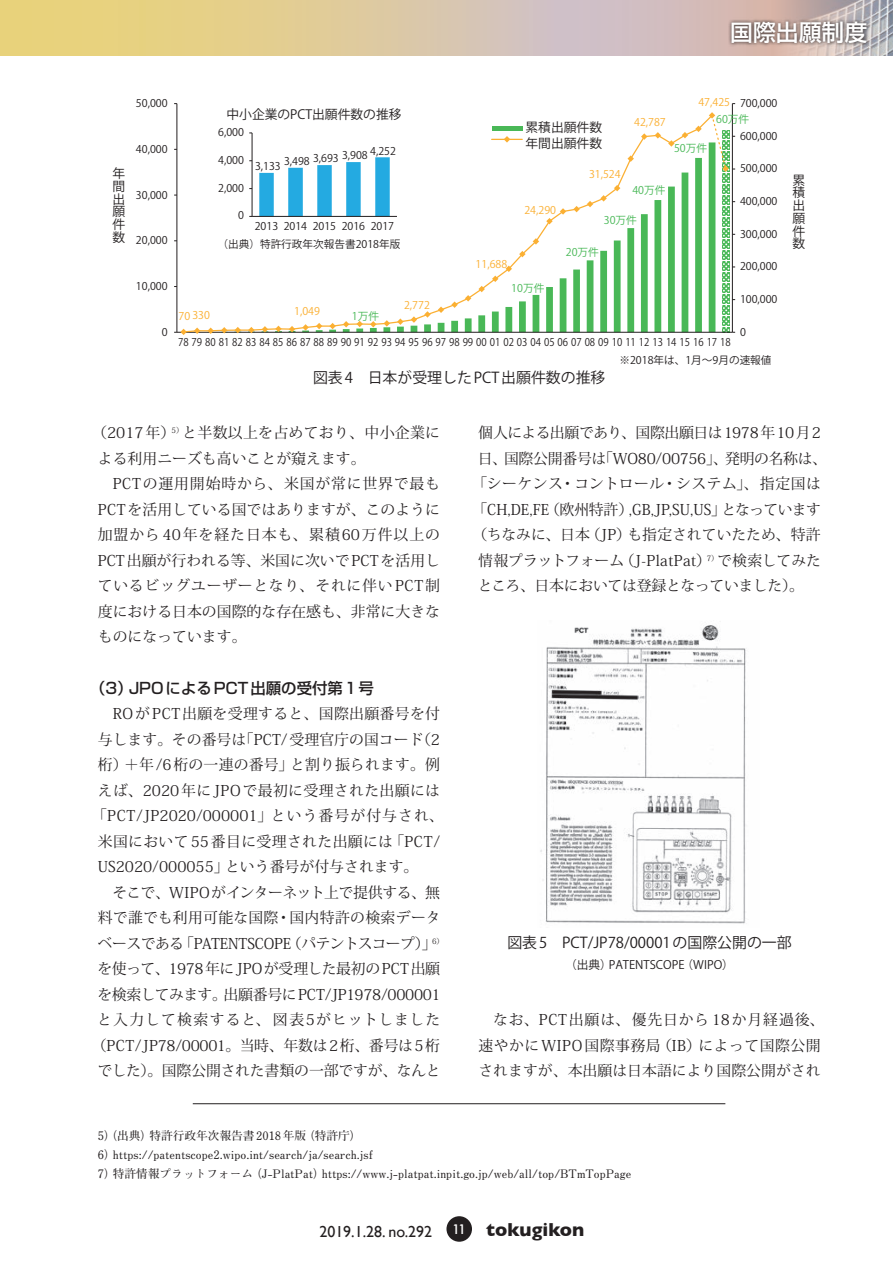
<style>
.page{position:relative;width:893px;height:1263px;background:#fff}
.page>*{position:absolute;margin:0;border:0;box-sizing:border-box;transform-origin:0 0}
.t1{font:500 22.8px "Shin Go Pro";color:#fff}
.t2{font:700 19.2px "Gill Sans";color:#231f20}
.t3{font:15.9px "Gill Sans";color:#231f20}
.t4{font:500 15.45px "Shin Go Pro";color:#231f20}
.t5{font:14.85px/25.5px "Koz Min Pro";color:#231f20}
.t6{font:14.85px/25.5px "Koz Min Pro";letter-spacing:.03em;color:#231f20}
.t7{font:14.85px "Koz Min Pro";letter-spacing:-.025em;color:#231f20}
.t8{font:14.85px "Koz Min Pro";letter-spacing:.02em;color:#231f20}
.t9{font:14.85px "Koz Go Pro";color:#231f20}
.t10{font:14.85px "Koz Min Pro";letter-spacing:-.035em;color:#231f20}
.t11{font:14.85px "Koz Min Pro";letter-spacing:-.02em;color:#231f20}
.t12{font:14.85px "Koz Min Pro";letter-spacing:.04em;color:#231f20}
.t13{font:14.85px "Koz Min Pro";letter-spacing:.025em;color:#231f20}
.t14{font:14.85px "Koz Min Pro";letter-spacing:-.03em;color:#231f20}
.t15{font:14.85px "Koz Min Pro";letter-spacing:.07em;color:#231f20}
.t16{font:12.75px/12.8px "Koz Go Pro";color:#231f20;text-align:justify}
.t17{font:700 11.7px/19.4px "Futo Min A101 Pro";color:#231f20}
.t18{font:11.7px "Koz Go Pro";color:#231f20}
.t19{font:10.65px/18px "Koz Go Pro";color:#231f20}
.t20{font:10.65px/18.3px "Koz Go Pro";color:#231f20;scale:.9 1}
.t21{font:10.65px "Koz Go Pro";color:#fbb033}
.t22{font:10.65px "Koz Go Pro";color:#49b857}
.s1{font-family:"Futura";font-weight:500;font-size:12.75px;color:#fff}
</style>
<div class="page">
<div style="left:446px;top:1216px;width:26px;height:26px;background:#231f20;border-radius:50%"></div>
<svg style="left:0;top:0;width:773px;height:55px;background:#dcc8a0"></svg>
<img style="left:773px;top:0;width:120px;height:55px">
<svg style="left:728px;top:18px;width:142px;height:29px;background:#91817d"></svg>
<hr style="left:193px;top:1103px;width:532px;height:1px;background:#231f20">
<svg style="left:722px;top:173px;width:7px;height:159px"></svg>
<hr style="left:732px;top:104px;width:1px;height:228px;background:#231f20">
<hr style="left:177px;top:104px;width:1px;height:228px;background:#231f20">
<hr style="left:177px;top:332px;width:555px;height:1px;background:#231f20">
<svg style="left:183px;top:117px;width:531px;height:216px"></svg>
<svg style="left:174px;top:329px;width:13px;height:6px"></svg>
<svg style="left:194px;top:327px;width:6px;height:7px"></svg>
<svg style="left:207px;top:327px;width:7px;height:7px"></svg>
<svg style="left:221px;top:327px;width:6px;height:6px"></svg>
<svg style="left:235px;top:327px;width:6px;height:6px"></svg>
<svg style="left:248px;top:327px;width:7px;height:6px"></svg>
<svg style="left:262px;top:326px;width:6px;height:7px"></svg>
<svg style="left:275px;top:326px;width:7px;height:6px"></svg>
<svg style="left:289px;top:326px;width:6px;height:6px"></svg>
<svg style="left:302px;top:324px;width:7px;height:7px"></svg>
<svg style="left:316px;top:323px;width:6px;height:6px"></svg>
<svg style="left:329px;top:323px;width:7px;height:6px"></svg>
<svg style="left:343px;top:321px;width:6px;height:6px"></svg>
<svg style="left:356px;top:321px;width:7px;height:6px"></svg>
<svg style="left:370px;top:321px;width:6px;height:6px"></svg>
<svg style="left:384px;top:320px;width:6px;height:7px"></svg>
<svg style="left:397px;top:318px;width:7px;height:7px"></svg>
<svg style="left:411px;top:316px;width:6px;height:7px"></svg>
<svg style="left:424px;top:311px;width:7px;height:7px"></svg>
<svg style="left:438px;top:306px;width:6px;height:7px"></svg>
<svg style="left:451px;top:301px;width:7px;height:7px"></svg>
<svg style="left:465px;top:295px;width:6px;height:7px"></svg>
<svg style="left:478px;top:286px;width:7px;height:6px"></svg>
<svg style="left:492px;top:276px;width:6px;height:6px"></svg>
<svg style="left:506px;top:266px;width:6px;height:6px"></svg>
<svg style="left:519px;top:251px;width:7px;height:6px"></svg>
<svg style="left:533px;top:238px;width:6px;height:7px"></svg>
<svg style="left:546px;top:218px;width:7px;height:6px"></svg>
<svg style="left:560px;top:208px;width:6px;height:7px"></svg>
<svg style="left:573px;top:206px;width:7px;height:6px"></svg>
<svg style="left:587px;top:201px;width:6px;height:6px"></svg>
<svg style="left:600px;top:195px;width:7px;height:7px"></svg>
<svg style="left:614px;top:185px;width:6px;height:6px"></svg>
<svg style="left:627px;top:155px;width:7px;height:7px"></svg>
<svg style="left:641px;top:133px;width:6px;height:7px"></svg>
<svg style="left:655px;top:132px;width:6px;height:7px"></svg>
<svg style="left:668px;top:140px;width:7px;height:7px"></svg>
<svg style="left:682px;top:132px;width:6px;height:6px"></svg>
<svg style="left:695px;top:126px;width:7px;height:6px"></svg>
<svg style="left:709px;top:112px;width:26px;height:60px"></svg>
<hr style="left:492px;top:126px;width:30px;height:4px;background:#49b857">
<hr style="left:492px;top:139px;width:30px;height:1px;background:#fbb033">
<svg style="left:504px;top:136px;width:6px;height:7px"></svg>
<svg style="left:259px;top:157px;width:131px;height:59px"></svg>
<hr style="left:252px;top:133px;width:1px;height:83px;background:#231f20">
<hr style="left:252px;top:216px;width:145px;height:1px;background:#231f20">
<img style="left:540px;top:625px;width:206px;height:299px">
<h1 class="t1" style="left:730px;top:14px;width:139px">国際出願制度</h1>
<p class="t19" style="left:136px;top:95px;width:33px">50,000</p>
<p class="t16" style="left:112px;top:167px;width:14px">年間出願件数</p>
<p class="t19" style="left:136px;top:140px;width:33px">40,000</p>
<p class="t19" style="left:136px;top:186px;width:33px">30,000</p>
<p class="t19" style="left:136px;top:232px;width:33px">20,000</p>
<p class="t19" style="left:136px;top:277px;width:33px">10,000</p>
<p class="t19" style="left:162px;top:323px;width:7px">0</p>
<p class="t16" style="left:226px;top:108px;width:177px">中小企業のPCT出願件数の推移</p>
<p class="t19" style="left:218px;top:123px;width:27px">6,000</p>
<p class="t19" style="left:218px;top:151px;width:27px">4,000</p>
<p class="t19" style="left:218px;top:179px;width:27px">2,000</p>
<p class="t19" style="left:238px;top:207px;width:7px">0</p>
<p class="t19" style="left:284px;top:148px;width:113px">3,498 3,693 3,908 4,252</p>
<p class="t19" style="left:255px;top:158px;width:27px">3,133</p>
<p class="t19" style="left:218px;top:217px;width:184px;text-indent:37px">2013 2014 2015 2016 2017（出典）特許行政年次報告書2018年版</p>
<p class="t21" style="left:178px;top:308px;width:33px">70 330</p>
<p class="t21" style="left:294px;top:304px;width:27px">1,049</p>
<p class="t22" style="left:352px;top:309px;width:29px">1万件</p>
<p class="t21" style="left:404px;top:298px;width:27px">2,772</p>
<p class="t16" style="left:526px;top:119px;width:78px;line-height:16.6px">累積出願件数年間出願件数</p>
<p class="t21" style="left:589px;top:167px;width:33px">31,524</p>
<p class="t21" style="left:634px;top:115px;width:33px">42,787</p>
<p class="t22" style="left:632px;top:183px;width:34px">40万件</p>
<p class="t21" style="left:476px;top:257px;width:33px">11,688</p>
<p class="t21" style="left:524px;top:203px;width:33px">24,290</p>
<p class="t22" style="left:511px;top:281px;width:34px">10万件</p>
<p class="t22" style="left:604px;top:213px;width:34px">30万件</p>
<p class="t22" style="left:566px;top:245px;width:34px">20万件</p>
<p class="t21" style="left:698px;top:96px;width:33px">47,425</p>
<p class="t19" style="left:740px;top:94px;width:39px">700,000</p>
<p class="t22" style="left:674px;top:141px;width:34px">50万件</p>
<p class="t22" style="left:716px;top:113px;width:34px">60万件</p>
<p class="t19" style="left:740px;top:127px;width:39px">600,000</p>
<p class="t19" style="left:740px;top:160px;width:39px">500,000</p>
<p class="t19" style="left:740px;top:192px;width:39px">400,000</p>
<p class="t19" style="left:740px;top:225px;width:39px">300,000</p>
<p class="t19" style="left:740px;top:258px;width:39px">200,000</p>
<p class="t19" style="left:740px;top:290px;width:39px">100,000</p>
<p class="t19" style="left:740px;top:323px;width:7px">0</p>
<p class="t20" style="left:619px;top:333px;width:170px;text-indent:-441px">78 79 80 81 82 83 84 85 86 87 88 89 90 91 92 93 94 95 96 97 98 99 00 01 02 03 04 05 06 07 08 09 10 11 12 13 14 15 16 17 18<br>※2018年は、1月～9月の速報値</p>
<p class="t9" style="left:313px;top:368px;width:294px">図表 4　日本が受理した PCT 出願件数の推移</p>
<p class="t16" style="left:792px;top:174px;width:14px">累積出願件数</p>
<p class="t5" style="left:98px;top:420px;width:344px;text-indent:-6px">（2017年）<sup>5）</sup>と半数以上を占めており、中小企業による利用ニーズも高いことが窺えます。<br>　PCTの運用開始時から、米国が常に世界で最も<br>PCTを活用している国ではありますが、このように加盟から40年を経た日本も、累積60万件以上の<br>PCT出願が行われる等、米国に次いでPCTを活用しているビッグユーザーとなり、それに伴い PCT制度における日本の国際的な存在感も、非常に大きなものになっています。</p>
<p class="t4" style="left:90px;top:675px;width:285px">（3）JPOによるPCT出願の受付第1号</p>
<p class="t8" style="left:98px;top:703px;width:344px">　ROが PCT出願を受理すると、国際出願番号を付</p>
<p class="t5" style="left:98px;top:726px;width:344px">与します。その番号は「PCT/受理官庁の国コード（2</p>
<p class="t5" style="left:98px;top:751px;width:344px">桁）＋年/6桁の一連の番号」と割り振られます。例</p>
<p class="t13" style="left:98px;top:779px;width:344px">えば、2020年に JPOで最初に受理された出願には</p>
<p class="t12" style="left:92px;top:805px;width:353px">「PCT/JP2020/000001」という番号が付与され、</p>
<p class="t8" style="left:98px;top:830px;width:344px">米国において 55番目に受理された出願には「PCT/</p>
<p class="t5" style="left:98px;top:853px;width:322px">US2020/000055」という番号が付与されます。</p>
<p class="t14" style="left:98px;top:882px;width:344px">　そこで、WIPOがインターネット上で提供する、無</p>
<p class="t5" style="left:98px;top:904px;width:344px">料で誰でも利用可能な国際・国内特許の検索データ</p>
<p class="t10" style="left:98px;top:933px;width:348px">ベースである「PATENTSCOPE（パテントスコープ）」<sup>6）</sup></p>
<p class="t5" style="left:97px;top:955px;width:344px">を使って、1978年にJPOが受理した最初のPCT出願</p>
<p class="t11" style="left:97px;top:984px;width:345px">を検索してみます。出願番号にPCT/JP1978/000001</p>
<p class="t15" style="left:97px;top:1009px;width:345px">と入力して検索すると、図表5がヒットしました</p>
<p class="t5" style="left:92px;top:1032px;width:350px">（PCT/JP78/00001。当時、年数は2桁、番号は5桁</p>
<p class="t5" style="left:97px;top:1057px;width:345px">でした）。国際公開された書類の一部ですが、なんと</p>
<p class="t7" style="left:478px;top:422px;width:344px">個人による出願であり、国際出願日は1978年10月2</p>
<p class="t7" style="left:478px;top:448px;width:351px">日、国際公開番号は「WO80/00756」、発明の名称は、</p>
<p class="t6" style="left:472px;top:471px;width:350px">「シーケンス・コントロール・システム」、指定国は</p>
<p class="t5" style="left:472px;top:496px;width:350px">「CH,DE,FE（欧州特許）,GB,JP,SU,US」となっています</p>
<p class="t5" style="left:472px;top:522px;width:350px">（ちなみに、日本（JP）も指定されていたため、特許</p>
<p class="t5" style="left:478px;top:547px;width:344px">情報プラットフォーム（J-PlatPat）<sup>7）</sup>で検索してみた</p>
<p class="t7" style="left:478px;top:575px;width:328px">ところ、日本においては登録となっていました）。</p>
<p class="t9" style="left:507px;top:933px;width:286px">図表 5　PCT/JP78/00001 の国際公開の一部</p>
<p class="t18" style="left:565px;top:957px;width:170px">（出典）PATENTSCOPE（WIPO）</p>
<p class="t6" style="left:478px;top:1006px;width:348px">　なお、PCT出願は、優先日から 18か月経過後、速やかに WIPO国際事務局（IB）によって国際公開されますが、本出願は日本語により国際公開がされ</p>
<p class="t17" style="left:98px;top:1124px;width:535px">5）（出典）特許行政年次報告書2018年版（特許庁）<br>6）https://patentscope2.wipo.int/search/ja/search.jsf<br>7）特許情報プラットフォーム（J-PlatPat）https://www.j-platpat.inpit.go.jp/web/all/top/BTmTopPage</p>
<p class="t3" style="left:319px;top:1222px;width:114px">2019.1.28. no.292</p>
<p class="t2" style="left:452px;top:1214px;width:134px"><span class="s1">11</span> tokugikon</p>
</div>
